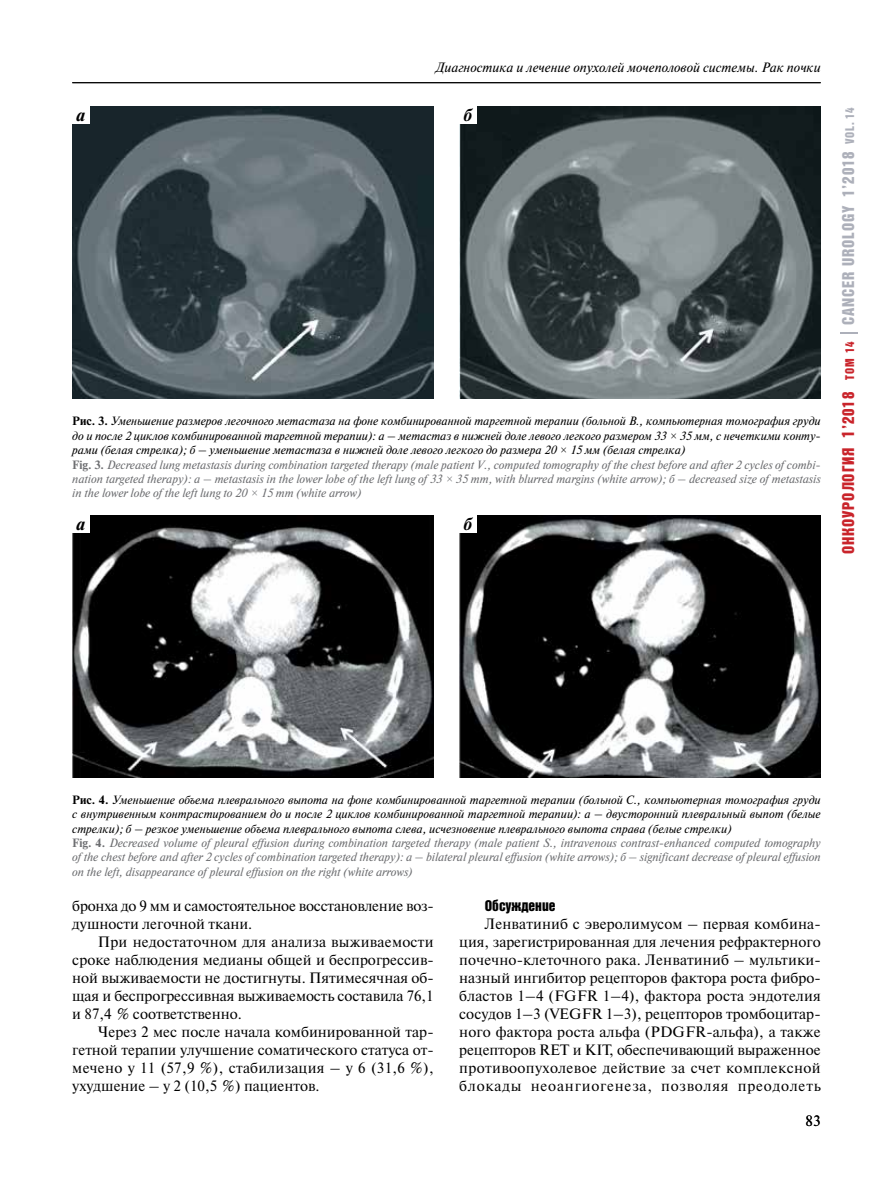
<style>
.page{position:relative;width:893px;height:1191px;background:#fff}
.page>*{position:absolute;margin:0;border:0;box-sizing:border-box;transform-origin:0 0}
.t1{font:italic 700 18px "Newton C";color:#000}
.t2{font:16.5px "Bastion Kontrast Alt C";letter-spacing:.05em;color:#adb0ba}
.t3{font:15px/18px "Newton C";color:#000;text-align:justify}
.t4{font:15px "Bastion Kontrast Alt C";color:#000}
.t5{font:italic 13.5px "Newton C";color:#000}
.t6{font:italic 12px/14.4px "Newton C";color:#000}
.s1{font-weight:700;font-style:normal}
.s2{font-family:"Times New Roman"}
.s3{font-weight:700;font-style:normal;color:#6d6e71}
.s4{color:#6d6e71}
.s5{font-family:"Times New Roman";color:#6d6e71}
.s6{color:#c9242b}
.s7{font-size:17.1px;color:#c9242b}
.s8{font-size:12.3px;color:#c9242b}
.s9{font-size:12.3px}
</style>
<div class="page">
<svg style="left:840px;top:332px;width:18px;height:1px"></svg>
<hr style="left:72px;top:82px;width:749px;height:1px;background:#000">
<img style="left:72px;top:106px;width:362px;height:293px">
<img style="left:460px;top:106px;width:361px;height:293px">
<div style="left:72px;top:106px;width:17px;height:17px;background:#fff"></div>
<div style="left:459px;top:106px;width:17px;height:17px;background:#fff"></div>
<img style="left:72px;top:516px;width:362px;height:261px">
<img style="left:459px;top:516px;width:362px;height:261px">
<div style="left:72px;top:516px;width:17px;height:17px;background:#fff"></div>
<div style="left:459px;top:516px;width:17px;height:17px;background:#fff"></div>
<p class="t5" style="left:435px;top:60px;width:387px">Диагностика и лечение опухолей мочеполовой системы. Рак почки</p>
<h1 class="t1" style="left:76px;top:105px;width:11px">а</h1>
<h1 class="t1" style="left:463px;top:105px;width:10px">б</h1>
<p class="t6" style="left:72px;top:414px;width:750px"><span class="s1">Рис. 3.</span> Уменьшение размеров легочного метастаза на фоне комбинированной таргетной терапии (больной В., компьютерная томография груди до и после 2 циклов комбинированной таргетной терапии): а – метастаз в нижней доле левого легкого размером 33 <span class="s2">×</span> 35 мм, с нечеткими конту&shy;рами (белая стрелка); б – уменьшение метастаза в нижней доле левого легкого до размера 20 <span class="s2">×</span> 15 мм (белая стрелка)<br><span class="s3">Fig. 3.</span> <span class="s4">Decreased lung metastasis during combination targeted therapy (male patient V., computed tomography of the chest before and after 2 cycles of combi&shy;nation targeted therapy): а – metastasis in the lower lobe of the left lung of 33</span> <span class="s5">×</span> <span class="s4">35 mm, with blurred margins (white arrow); б – decreased size of metastasis in the lower lobe of the left lung to 20</span> <span class="s5">×</span> <span class="s4">15 mm (white arrow)</span></p>
<h1 class="t1" style="left:76px;top:514px;width:11px">а</h1>
<h1 class="t1" style="left:463px;top:514px;width:10px">б</h1>
<h2 class="t2" style="left:840px;top:554px;width:448px;rotate:-90deg"><span class="s6">ОНКОУРОЛОГИЯ</span> <span class="s7">1</span><span class="s6">’2018</span> <span class="s8">ТОМ 14</span> CANCER UROLOGY 1’2018 <span class="s9">VOL. 14</span></h2>
<p class="t6" style="left:72px;top:792px;width:750px"><span class="s1">Рис. 4.</span> Уменьшение объема плеврального выпота на фоне комбинированной таргетной терапии (больной С., компьютерная томография груди с внутривенным контрастированием до и после 2 циклов комбинированной таргетной терапии): а – двусторонний плевральный выпот (белые стрелки); б – резкое уменьшение объема плеврального выпота слева, исчезновение плеврального выпота справа (белые стрелки)<br><span class="s3">Fig. 4.</span> <span class="s4">Decreased volume of pleural effusion during combination targeted therapy (male patient S., intravenous contrast-enhanced computed tomography of the chest before and after 2 cycles of combination targeted therapy): а – bilateral pleural effusion (white arrows); б – significant decrease of pleural effusion on the left, disappearance of pleural effusion on the right (white arrows)</span></p>
<p class="t3" style="left:72px;top:897px;width:363px">бронха до 9 мм и самостоятельное восстановление воз&shy;душности легочной ткани.</p>
<p class="t3" style="left:72px;top:933px;width:363px;text-indent:26px">При недостаточном для анализа выживаемости сроке наблюдения медианы общей и беспрогрессив&shy;ной выживаемости не достигнуты. Пятимесячная об&shy;щая и беспрогрессивная выживаемость составила 76,1 и 87,4 % соответственно.</p>
<p class="t3" style="left:72px;top:1023px;width:363px;text-indent:25px">Через 2 мес после начала комбинированной тар&shy;гетной терапии улучшение соматического статуса от&shy;мечено у 11 (57,9 %), стабилизация – у 6 (31,6 %), ухудшение – у 2 (10,5 %) пациентов.</p>
<p class="t4" style="left:485px;top:898px;width:72px">Обсуждение</p>
<p class="t3" style="left:459px;top:915px;width:363px;text-indent:26px">Ленватиниб с эверолимусом – первая комбина&shy;ция, зарегистрированная для лечения рефрактерного почечно-клеточного рака. Ленватиниб – мультики&shy;назный ингибитор рецепторов фактора роста фибро&shy;бластов 1–4 (FGFR 1–4), фактора роста эндотелия сосудов 1–3 (VEGFR 1–3), рецепторов тромбоцитар&shy;ного фактора роста альфа (PDGFR-альфа), а также рецепторов RET и KIT, обеспечивающий выраженное противоопухолевое действие за счет комплексной блокады неоангиогенеза, позволяя преодолеть</p>
<p class="t3" style="left:806px;top:1112px;width:17px">83</p>
</div>
